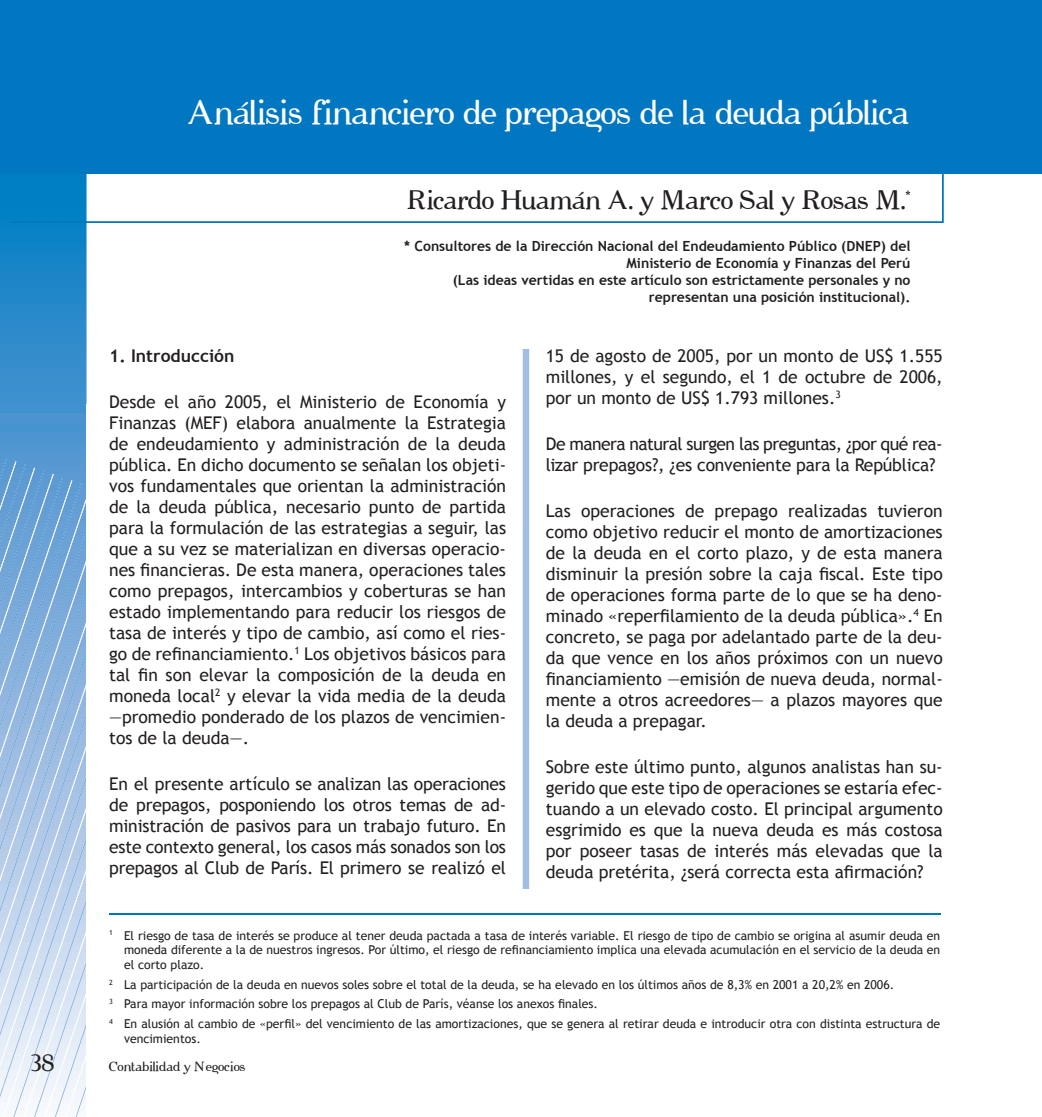
<style>
.page{position:relative;width:1042px;height:1117px;background:#fff}
.page>*{position:absolute;margin:0;border:0;box-sizing:border-box;transform-origin:0 0}
.t1{font:31.5px "Cipher";letter-spacing:-.015em;color:#fff}
.t2{font:24.5px "Cipher";letter-spacing:-.015em;color:#231f20}
.t3{font:21.88px "Cipher";color:#231f20}
.t4{font:17.5px/21px "Trebuchet MS";color:#231f20;text-align:justify}
.t5{font:17.5px/21px "Trebuchet MS";letter-spacing:-.03em;color:#231f20}
.t6{font:700 17.5px "Trebuchet MS";color:#231f20}
.t7{font:700 14px/16.8px "Trebuchet MS";color:#231f20;text-align:right}
.t8{font:12.25px/14.7px "Trebuchet MS";color:#231f20;text-align:justify}
.t9{font:12.25px "Cipher";color:#231f20}
</style>
<div class="page">
<svg style="left:0;top:173px;width:87px;height:285px;background:#2e8bcb"></svg>
<svg style="left:0;top:458px;width:86px;height:658px;background:#a9c6e6"></svg>
<div style="left:523px;top:99px;width:6px;height:943px;background:#a1bfe4"></div>
<div style="left:496px;top:0;width:50px;height:349px;background:#fff"></div>
<svg style="left:11px;top:173px;width:933px;height:50px"></svg>
<div style="left:0;top:0;width:1042px;height:173px;background:#0077c0"></div>
<div style="left:517px;top:888px;width:16px;height:154px;background:#fff"></div>
<hr style="left:109px;top:912px;width:831px;height:2px;background:#0077c0">
<h1 class="t1" style="left:189px;top:93px;width:723px">Análisis financiero de prepagos de la deuda pública</h1>
<h2 class="t2" style="left:408px;top:185px;width:504px">Ricardo Huamán A. y Marco Sal y Rosas M.<sup>*</sup></h2>
<p class="t7" style="left:404px;top:238px;width:508px">* Consultores de la Dirección Nacional del Endeudamiento Público (DNEP) del Ministerio de Economía y Finanzas del Perú<br>(Las ideas vertidas en este artículo son estrictamente personales y no representan una posición institucional).</p>
<p class="t6" style="left:109px;top:344px;width:127px">1. Introducción</p>
<p class="t4" style="left:109px;top:391px;width:398px">Desde el año 2005, el Ministerio de Economía y Finanzas (MEF) elabora anualmente la Estrategia de endeudamiento y administración de la deuda pública. En dicho documento se señalan los objeti&shy;vos fundamentales que orientan la administración de la deuda pública, necesario punto de partida para la formulación de las estrategias a seguir, las que a su vez se materializan en diversas operacio&shy;nes financieras. De esta manera, operaciones tales como prepagos, intercambios y coberturas se han estado implementando para reducir los riesgos de tasa de interés y tipo de cambio, así como el ries&shy;go de refinanciamiento.<sup>1</sup> Los objetivos básicos para tal fin son elevar la composición de la deuda en moneda local<sup>2</sup> y elevar la vida media de la deuda —promedio ponderado de los plazos de vencimien&shy;tos de la deuda—.</p>
<p class="t4" style="left:109px;top:773px;width:398px">En el presente artículo se analizan las operaciones de prepagos, posponiendo los otros temas de ad&shy;ministración de pasivos para un trabajo futuro. En este contexto general, los casos más sonados son los prepagos al Club de París. El primero se realizó el</p>
<p class="t4" style="left:546px;top:345px;width:398px">15 de agosto de 2005, por un monto de US$ 1.555 millones, y el segundo, el 1 de octubre de 2006, por un monto de US$ 1.793 millones.<sup>3</sup></p>
<p class="t5" style="left:546px;top:433px;width:398px">De manera natural surgen las preguntas, ¿por qué rea&shy;lizar prepagos?, ¿es conveniente para la República?</p>
<p class="t4" style="left:546px;top:500px;width:398px">Las operaciones de prepago realizadas tuvieron como objetivo reducir el monto de amortizaciones de la deuda en el corto plazo, y de esta manera disminuir la presión sobre la caja fiscal. Este tipo de operaciones forma parte de lo que se ha deno&shy;minado «reperfilamiento de la deuda pública».<sup>4</sup> En concreto, se paga por adelantado parte de la deu&shy;da que vence en los años próximos con un nuevo financiamiento —emisión de nueva deuda, normal&shy;mente a otros acreedores— a plazos mayores que la deuda a prepagar.</p>
<p class="t4" style="left:546px;top:756px;width:398px">Sobre este último punto, algunos analistas han su&shy;gerido que este tipo de operaciones se estaría efec&shy;tuando a un elevado costo. El principal argumento esgrimido es que la nueva deuda es más costosa por poseer tasas de interés más elevadas que la deuda pretérita, ¿será correcta esta afirmación?</p>
<p class="t8" style="left:124px;top:927px;width:818px;text-indent:-15px"><sup>1</sup> El riesgo de tasa de interés se produce al tener deuda pactada a tasa de interés variable. El riesgo de tipo de cambio se origina al asumir deuda en moneda diferente a la de nuestros ingresos. Por último, el riesgo de refinanciamiento implica una elevada acumulación en el servicio de la deuda en el corto plazo.</p>
<p class="t8" style="left:109px;top:974px;width:832px;line-height:19.6px;text-align:left"><sup>2</sup> La participación de la deuda en nuevos soles sobre el total de la deuda, se ha elevado en los últimos años de 8,3% en 2001 a 20,2% en 2006.<br><sup>3</sup> Para mayor información sobre los prepagos al Club de París, véanse los anexos finales.<br><sup>4</sup> En alusión al cambio de «perfil» del vencimiento de las amortizaciones, que se genera al retirar deuda e introducir otra con distinta estructura de</p>
<p class="t8" style="left:124px;top:1030px;width:78px">vencimientos.</p>
<p class="t3" style="left:31px;top:1049px;width:26px">38</p>
<p class="t9" style="left:109px;top:1058px;width:138px">Contabilidad y Negocios</p>
</div>
